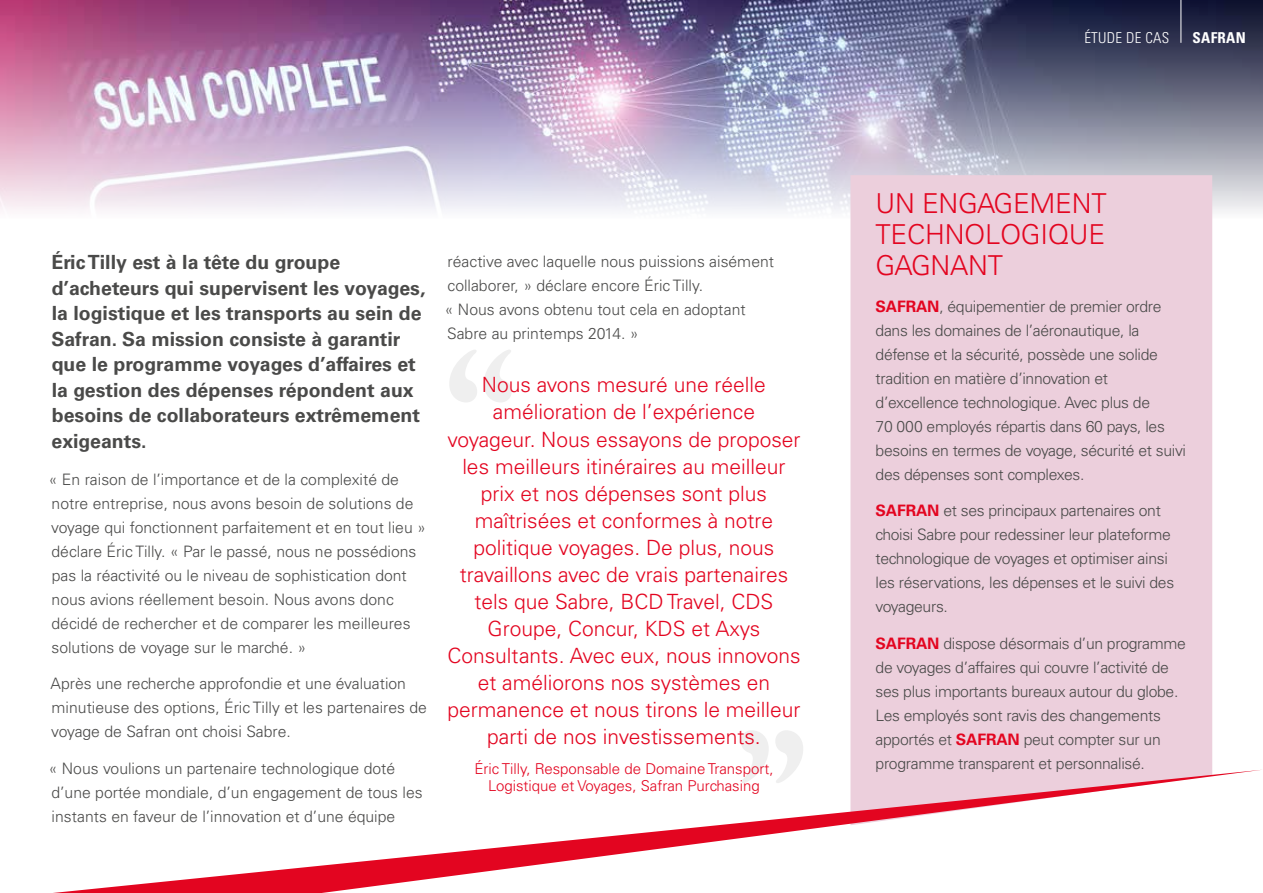
<style>
.page{position:relative;width:1263px;height:893px;background:#fff}
.page>*{position:absolute;margin:0;border:0;box-sizing:border-box;transform-origin:0 0}
.t1{font:300 27.45px/30.8px "Univers LT Std";letter-spacing:-.01em;color:#e30520;text-align:justify}
.t2{font:300 21px/27px "Univers LT Std";color:#e30520;text-align:center}
.t3{font:700 19.5px/25.5px "Univers LT Std";color:#4a4a49}
.t4{font:300 15.75px/24px "Univers LT Std";color:#4a4a49}
.t5{font:300 15.75px/24px "Univers LT Std";letter-spacing:-.02em;color:#4a4a49}
.t6{font:300 15px/17.2px "Univers LT Std";color:#e30520;text-align:center}
.t7{font:300 condensed 15px "Univers LT Std";letter-spacing:.02em;color:#fff}
.t8{font:700 condensed 15px "Univers LT Std";letter-spacing:.02em;color:#fff}
.s1{font-weight:700;color:#e30520}
</style>
<div class="page">
<img style="left:0;top:0;width:1263px;height:218px">
<hr style="left:1180px;top:0;width:1px;height:43px;background:#fff">
<div style="left:850px;top:175px;width:362px;height:595px;background:#eccfdc"></div>
<svg style="left:53px;top:770px;width:1207px;height:123px"></svg>
<svg style="left:449px;top:350px;width:63px;height:52px"></svg>
<svg style="left:741px;top:730px;width:62px;height:53px"></svg>
<p class="t3" style="left:51px;top:250px;width:375px">Éric Tilly est à la tête du groupe d’acheteurs qui supervisent les voyages, la logistique et les transports au sein de Safran. Sa mission consiste à garantir que le programme voyages d’affaires et la gestion des dépenses répondent aux besoins de collaborateurs extrêmement exigeants.</p>
<p class="t4" style="left:49px;top:467px;width:379px">« En raison de l’importance et de la complexité de notre entreprise, nous avons besoin de solutions de voyage qui fonctionnent parfaitement et en tout lieu » déclare Éric Tilly. « Par le passé, nous ne possédions pas la réactivité ou le niveau de sophistication dont nous avions réellement besoin. Nous avons donc décidé de rechercher et de comparer les meilleures solutions de voyage sur le marché. »</p>
<p class="t4" style="left:51px;top:672px;width:378px">Après une recherche approfondie et une évaluation minutieuse des options, Éric Tilly et les partenaires de voyage de Safran ont choisi Sabre.</p>
<p class="t4" style="left:49px;top:756px;width:375px">« Nous voulions un partenaire technologique doté d’une portée mondiale, d’un engagement de tous les instants en faveur de l’innovation et d’une équipe</p>
<p class="t4" style="left:445px;top:249px;width:331px">réactive avec laquelle nous puissions aisément collaborer, » déclare encore Éric Tilly.<br>« Nous avons obtenu tout cela en adoptant Sabre au printemps 2014. »</p>
<p class="t2" style="left:447px;top:372px;width:355px">Nous avons mesuré une réelle amélioration de l’expérience voyageur. Nous essayons de proposer les meilleurs itinéraires au meilleur prix et nos dépenses sont plus maîtrisées et conformes à notre politique voyages. De plus, nous travaillons avec de vrais partenaires tels que Sabre, BCD Travel, CDS<br>Groupe, Concur, KDS et Axys<br>Consultants. Avec eux, nous innovons et améliorons nos systèmes en permanence et nous tirons le meilleur parti de nos investissements.</p>
<p class="t6" style="left:474px;top:760px;width:301px">Éric Tilly, Responsable de Domaine Transport,<br>Logistique et Voyages, Safran Purchasing</p>
<p class="t7" style="left:1084px;top:29px;width:86px">ÉTUDE DE CAS</p>
<p class="t8" style="left:1192px;top:28px;width:55px">SAFRAN</p>
<h1 class="t1" style="left:875px;top:188px;width:232px">UN ENGAGEMENT TECHNOLOGIQUE GAGNANT</h1>
<p class="t5" style="left:875px;top:294px;width:312px"><span class="s1">SAFRAN</span>, équipementier de premier ordre dans les domaines de l’aéronautique, la défense et la sécurité, possède une solide tradition en matière d’innovation et d’excellence technologique. Avec plus de<br>70 000 employés répartis dans 60 pays, les besoins en termes de voyage, sécurité et suivi des dépenses sont complexes.</p>
<p class="t5" style="left:875px;top:499px;width:300px"><span class="s1">SAFRAN</span> et ses principaux partenaires ont choisi Sabre pour redessiner leur plateforme technologique de voyages et optimiser ainsi les réservations, les dépenses et le suivi des voyageurs.</p>
<p class="t5" style="left:875px;top:632px;width:312px"><span class="s1">SAFRAN</span> dispose désormais d’un programme de voyages d’affaires qui couvre l’activité de ses plus importants bureaux autour du globe.<br>Les employés sont ravis des changements apportés et <span class="s1">SAFRAN</span> peut compter sur un programme transparent et personnalisé.</p>
</div>
